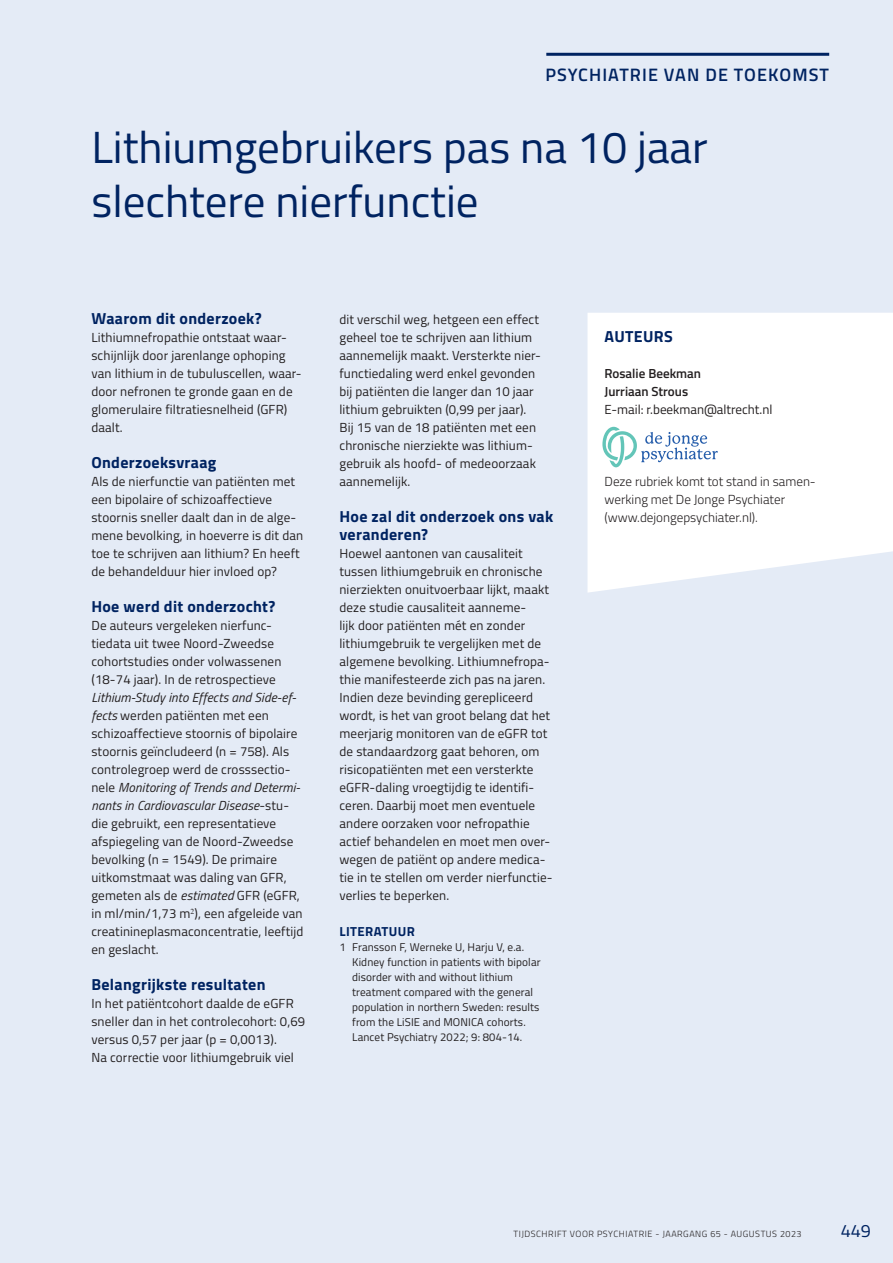
<style>
.page{position:relative;width:893px;height:1263px;background:#e4ebf6}
.page>*{position:absolute;margin:0;border:0;box-sizing:border-box;transform-origin:0 0}
.t1{font:45px/54px "Titillium Web";color:#002361}
.t2{font:600 18px "Titillium Web";letter-spacing:.06em;color:#002361}
.t3{font:18px "Titillium Web";color:#002361}
.t4{font:700 16.05px/18px "Titillium Web";letter-spacing:.02em;color:#002361}
.t5{font:13.2px/18px "Titillium Web";letter-spacing:.01em;color:#231f20}
.t6{font:300 13.2px/18px "Titillium Web";color:#231f20}
.t7{font:600 13.2px/18px "Titillium Web";color:#231f20}
.t8{font:700 13.2px "Titillium Web";letter-spacing:.03em;color:#002361}
.t9{font:11.25px/15px "Titillium Web";letter-spacing:.01em;color:#231f20}
.t10{font:300 9px "Titillium Web";letter-spacing:.06em;color:#231f20}
.s1{font-style:italic}
</style>
<div class="page">
<svg style="left:587px;top:313px;width:306px;height:280px;background:#fcfdfe"></svg>
<hr style="left:546px;top:53px;width:283px;height:3px;background:#002361">
<svg style="left:602px;top:427px;width:116px;height:40px;background:#d7e7ee"></svg>
<h2 class="t2" style="left:545px;top:61px;width:285px">PSYCHIATRIE VAN DE TOEKOMST</h2>
<h1 class="t1" style="left:91px;top:118px;width:618px">Lithiumgebruikers pas na 10 jaar slechtere nierfunctie</h1>
<p class="t4" style="left:91px;top:309px;width:172px">Waarom dit onderzoek?</p>
<p class="t5" style="left:91px;top:328px;width:212px">Lithiumnefropathie ontstaat waar&shy;schijnlijk door jarenlange ophoping van lithium in de tubuluscellen, waar&shy;door nefronen te gronde gaan en de glomerulaire filtratiesnelheid (GFR) daalt.</p>
<p class="t4" style="left:91px;top:453px;width:126px">Onderzoeksvraag</p>
<p class="t5" style="left:91px;top:472px;width:213px">Als de nierfunctie van patiënten met een bipolaire of schizoaffectieve stoornis sneller daalt dan in de alge&shy;mene bevolking, in hoeverre is dit dan toe te schrijven aan lithium? En heeft de behandelduur hier invloed op?</p>
<p class="t4" style="left:91px;top:597px;width:185px">Hoe werd dit onderzocht?</p>
<p class="t5" style="left:91px;top:616px;width:191px">De auteurs vergeleken nierfunc&shy;tiedata uit twee Noord-Zweedse cohortstudies onder volwassenen (18-74 jaar). In de retrospectieve</p>
<p class="t5" style="left:91px;top:688px;width:213px"><span class="s1">Lithium-Study into Effects and Side-ef&shy;fects</span> werden patiënten met een schizoaffectieve stoornis of bipolaire stoornis geïncludeerd (n = 758). Als controlegroep werd de crosssectio&shy;nele <span class="s1">Monitoring of Trends and Determi&shy;nants in Cardiovascular Disease</span>-stu&shy;die gebruikt, een representatieve afspiegeling van de Noord-Zweedse bevolking (n = 1549). De primaire uitkomstmaat was daling van GFR, gemeten als de <span class="s1">estimated</span> GFR (eGFR, in ml/min/1,73 m<sup>2</sup>), een afgeleide van creatinineplasmaconcentratie, leeftijd en geslacht.</p>
<p class="t4" style="left:91px;top:975px;width:176px">Belangrijkste resultaten</p>
<p class="t5" style="left:91px;top:994px;width:215px">In het patiëntcohort daalde de eGFR sneller dan in het controlecohort: 0,69 versus 0,57 per jaar (p = 0,0013).<br>Na correctie voor lithiumgebruik viel</p>
<p class="t5" style="left:339px;top:310px;width:203px">dit verschil weg, hetgeen een effect geheel toe te schrijven aan lithium aannemelijk maakt. Versterkte nier&shy;functiedaling werd enkel gevonden bij patiënten die langer dan 10 jaar lithium gebruikten (0,99 per jaar).<br>Bij 15 van de 18 patiënten met een chronische nierziekte was lithium&shy;gebruik als hoofd- of medeoorzaak aannemelijk.</p>
<p class="t4" style="left:339px;top:507px;width:215px">Hoe zal dit onderzoek ons vak veranderen?</p>
<p class="t5" style="left:339px;top:544px;width:215px">Hoewel aantonen van causaliteit tussen lithiumgebruik en chronische nierziekten onuitvoerbaar lijkt, maakt deze studie causaliteit aanneme-<br>lijk door patiënten mét en zonder lithiumgebruik te vergelijken met de algemene bevolking. Lithiumnefropa&shy;thie manifesteerde zich pas na jaren.<br>Indien deze bevinding gerepliceerd wordt, is het van groot belang dat het meerjarig monitoren van de eGFR tot de standaardzorg gaat behoren, om risicopatiënten met een versterkte eGFR-daling vroegtijdig te identifi&shy;ceren. Daarbij moet men eventuele andere oorzaken voor nefropathie actief behandelen en moet men over&shy;wegen de patiënt op andere medica&shy;tie in te stellen om verder nierfunctie&shy;verlies te beperken.</p>
<p class="t8" style="left:340px;top:921px;width:77px">LITERATUUR</p>
<p class="t9" style="left:352px;top:939px;width:190px;text-indent:-13px">1 Fransson F, Werneke U, Harju V, e.a.<br>Kidney function in patients with bipolar disorder with and without lithium treatment compared with the general population in northern Sweden: results from the LiSIE and MONICA cohorts.<br>Lancet Psychiatry 2022; 9: 804-14.</p>
<p class="t4" style="left:604px;top:327px;width:70px">AUTEURS</p>
<p class="t7" style="left:604px;top:364px;width:98px">Rosalie Beekman<br>Jurriaan Strous</p>
<p class="t5" style="left:604px;top:400px;width:169px">E-mail: r.beekman@altrecht.nl</p>
<p class="t6" style="left:604px;top:472px;width:213px">Deze rubriek komt tot stand in samen&shy;werking met De Jonge Psychiater (www.dejongepsychiater.nl).</p>
<p class="t10" style="left:513px;top:1228px;width:290px">TIJDSCHRIFT VOOR PSYCHIATRIE - JAARGANG 65 - AUGUSTUS 2023</p>
<h2 class="t3" style="left:841px;top:1218px;width:32px">449</h2>
</div>
